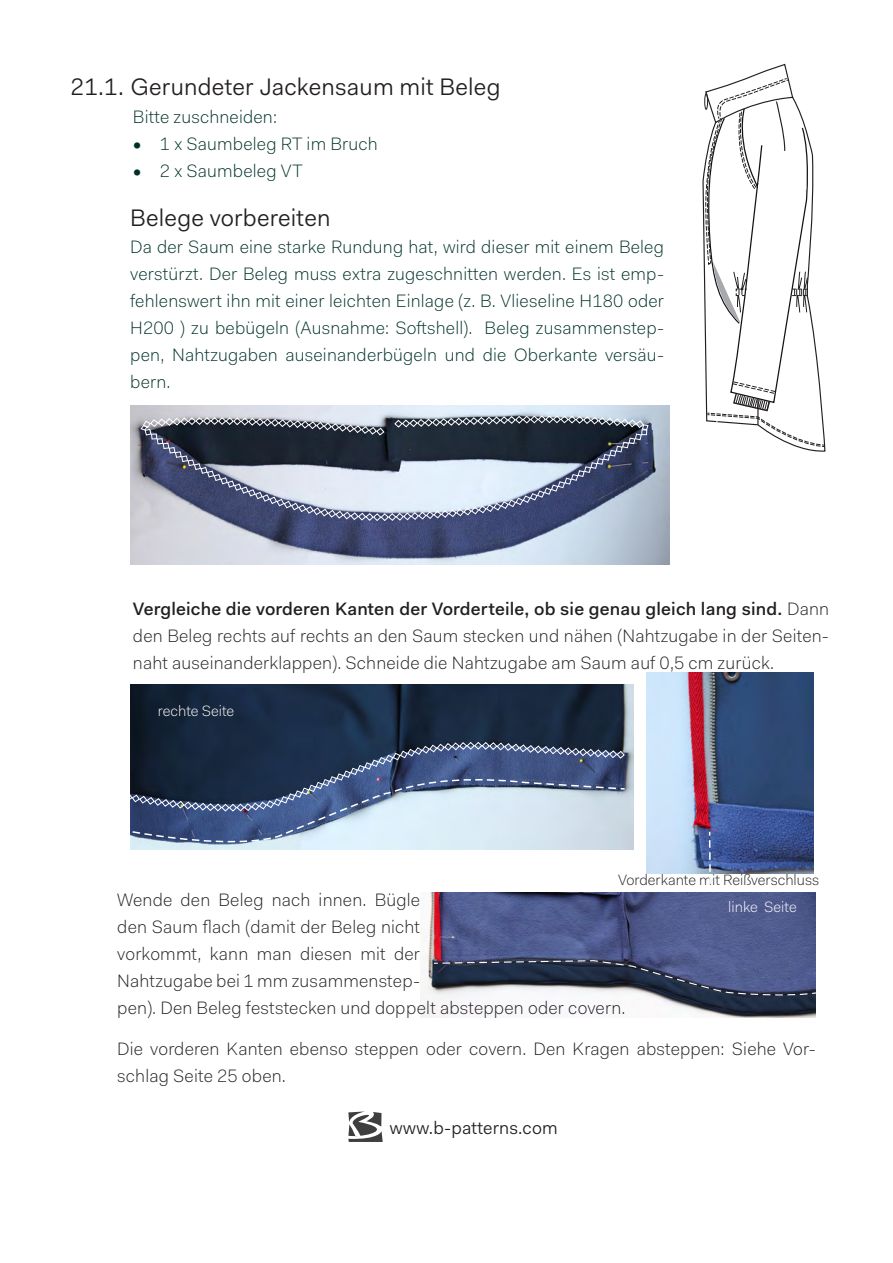
<style>
.page{position:relative;width:893px;height:1263px;background:#fff}
.page>*{position:absolute;margin:0;border:0;box-sizing:border-box;transform-origin:0 0}
.t1{font:24px "Fakt Pro Blond";letter-spacing:.01em;color:#231f20}
.t2{font:300 18px/27px "Fakt Pro";letter-spacing:.01em;color:#231f20}
.t3{font:300 18px/27px "Fakt Pro";letter-spacing:.01em;color:#013229;text-align:justify}
.t4{font:18px "Fakt Pro Blond";letter-spacing:.01em;color:#231f20}
.t5{font:300 15px "Fakt Pro";color:#231f20}
.t6{font:300 15px "Fakt Pro";color:#fff}
.s1{font-weight:500}
</style>
<div class="page">
<img style="left:131px;top:406px;width:538px;height:159px">
<svg style="left:140px;top:415px;width:509px;height:106px;background:#70798b"></svg>
<img style="left:646px;top:673px;width:167px;height:200px">
<svg style="left:348px;top:1111px;width:35px;height:31px"></svg>
<img style="left:131px;top:685px;width:503px;height:164px">
<svg style="left:130px;top:741px;width:496px;height:107px;background:#6d7f9a"></svg>
<svg style="left:708px;top:830px;width:106px;height:44px;background:#3e5289"></svg>
<img style="left:420px;top:892px;width:396px;height:125px">
<svg style="left:420px;top:959px;width:396px;height:41px"></svg>
<svg style="left:702px;top:65px;width:124px;height:387px"></svg>
<hr style="left:716px;top:410px;width:1px;height:44px;background:#fff">
<svg style="left:705px;top:78px;width:120px;height:369px"></svg>
<p class="t1" style="left:70px;top:71px;width:432px">21.1. Gerundeter Jackensaum mit Beleg</p>
<p class="t3" style="left:133px;top:103px;width:146px">Bitte zuschneiden:</p>
<p class="t3" style="left:133px;top:130px;width:246px">• 1 x Saumbeleg RT im Bruch</p>
<p class="t3" style="left:133px;top:157px;width:171px">• 2 x Saumbeleg VT</p>
<p class="t1" style="left:130px;top:201px;width:202px">Belege vorbereiten</p>
<p class="t3" style="left:130px;top:233px;width:535px">Da der Saum eine starke Rundung hat, wird dieser mit einem Beleg verstürzt. Der Beleg muss extra zugeschnitten werden. Es ist emp&shy;fehlenswert ihn mit einer leichten Einlage (z. B. Vlieseline H180 oder H200 ) zu bebügeln (Ausnahme: Softshell). Beleg zusammenstep&shy;pen, Nahtzugaben auseinanderbügeln und die Oberkante versäu&shy;bern.</p>
<p class="t2" style="left:133px;top:595px;width:698px;text-align:justify"><span class="s1">Vergleiche die vorderen Kanten der Vorderteile, ob sie genau gleich lang sind.</span> Dann den Beleg rechts auf rechts an den Saum stecken und nähen (Nahtzugabe in der Seiten&shy;naht auseinanderklappen). Schneide die Nahtzugabe am Saum auf 0,5 cm zurück.</p>
<p class="t6" style="left:158px;top:701px;width:78px">rechte Seite</p>
<p class="t5" style="left:618px;top:869px;width:202px">Vorderkante mit Reißverschluss</p>
<p class="t2" style="left:117px;top:886px;width:510px">Wende den Beleg nach innen. Bügle<br>den Saum flach (damit der Beleg nicht<br>vorkommt, kann man diesen mit der<br>Nahtzugabe bei 1 mm zusammenstep-<br>pen). Den Beleg feststecken und doppelt absteppen oder covern.</p>
<p class="t2" style="left:117px;top:1035px;width:700px">Die vorderen Kanten ebenso steppen oder covern. Den Kragen absteppen: Siehe Vor&shy;schlag Seite 25 oben.</p>
<p class="t6" style="left:728px;top:896px;width:70px">linke Seite</p>
<p class="t4" style="left:390px;top:1116px;width:170px">www.b-patterns.com</p>
</div>
